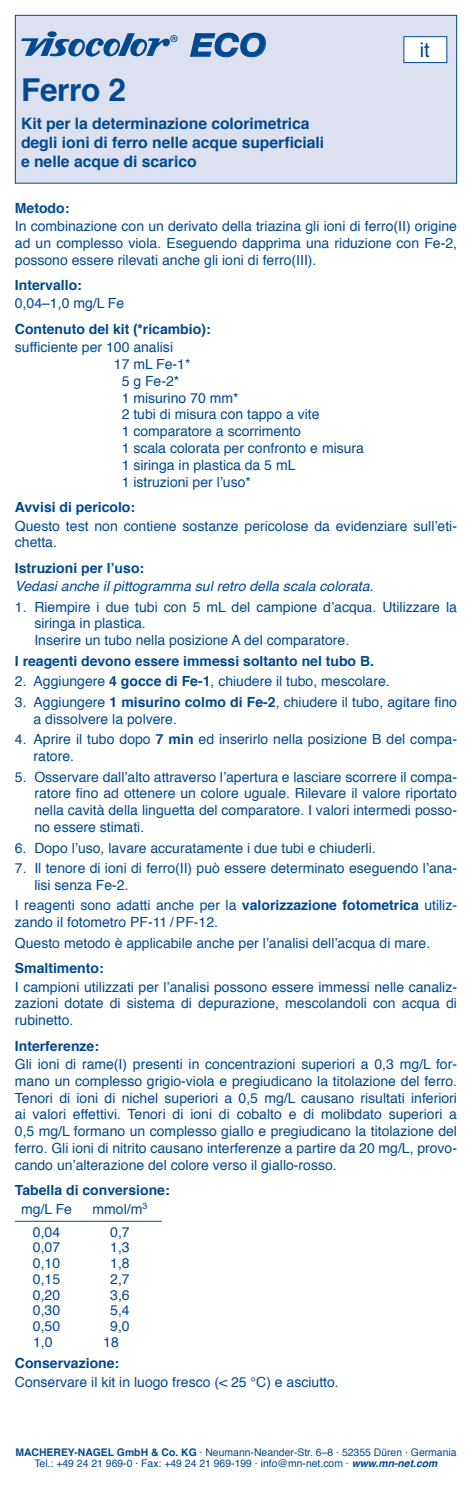
<style>
.page{position:relative;width:472px;height:1489px;background:#fff}
.page>*{position:absolute;margin:0;border:0;box-sizing:border-box;transform-origin:0 0}
.t1{font:700 31.5px "Helvetica";letter-spacing:-.01em;color:#014990}
.t2{font:italic 700 31.5px "Helvetica Neue";color:#014990;scale:1.1 1}
.t3{font:20.47px "Helvetica";color:#014990}
.t4{font:700 15.75px/18.9px "Helvetica";letter-spacing:-.005em;color:#014990}
.t5{font:14px/16.8px "Helvetica";color:#014990}
.t6{font:700 14px/25.6px "Helvetica";color:#014990}
.t7{font:italic 14px "Helvetica";color:#014990}
.t8{font:10.5px/11.4px "Helvetica";color:#014990;text-align:center}
.s1{font-weight:400}
.s2{font-family:"Helvetica Neue CE"}
.s3{font-weight:700}
.s4{font-weight:700;font-style:italic}
</style>
<div class="page">
<div style="left:15px;top:15px;width:441px;height:168px;background:#dde1ef"></div>
<svg style="left:47px;top:31px;width:10px;height:6px"></svg>
<svg style="left:21px;top:33px;width:156px;height:23px"></svg>
<svg style="left:190px;top:32px;width:76px;height:26px"></svg>
<div style="left:15px;top:15px;width:441px;height:169px;border:1px solid #014990"></div>
<hr style="left:15px;top:1220px;width:70px;height:1px;background:#014990">
<hr style="left:85px;top:1220px;width:76px;height:1px;background:#014990">
<div style="left:403px;top:37px;width:43px;height:26px;background:#fff"></div>
<div style="left:403px;top:36px;width:44px;height:27px;border:1px solid #014990"></div>
<h1 class="t2" style="left:190px;top:26px;width:70px">ECO</h1>
<h1 class="t1" style="left:21px;top:64px;width:106px">Ferro 2</h1>
<p class="t4" style="left:21px;top:114px;width:304px">Kit per la determinazione colorimetrica degli ioni di ferro nelle acque superficiali e nelle acque di scarico</p>
<h2 class="t3" style="left:419px;top:34px;width:12px">it</h2>
<p class="t6" style="left:15px;top:195px;width:56px">Metodo:</p>
<p class="t5" style="left:15px;top:218px;width:443px;text-align:justify">In combinazione con un derivato della triazina gli ioni di ferro(II) origine ad un complesso viola. Eseguendo dapprima una riduzione con Fe-2, possono essere rilevati anche gli ioni di ferro(III).</p>
<p class="t6" style="left:15px;top:272px;width:68px">Intervallo:</p>
<p class="t6" style="left:15px;top:291px;width:197px"><span class="s1">0,04–1,0 mg/L Fe<br></span>Contenuto del kit <span class="s2">(</span>*ricambio):</p>
<p class="t5" style="left:15px;top:339px;width:159px">sufficiente per 100 analisi</p>
<p class="t5" style="left:114px;top:356px;width:78px">17 mL Fe-1*</p>
<p class="t5" style="left:122px;top:373px;width:59px">5 g Fe-2*</p>
<p class="t5" style="left:122px;top:390px;width:118px">1 misurino 70 mm*</p>
<p class="t5" style="left:122px;top:406px;width:199px">2 tubi di misura con tappo a vite</p>
<p class="t5" style="left:122px;top:423px;width:180px">1 comparatore a scorrimento</p>
<p class="t5" style="left:122px;top:440px;width:243px">1 scala colorata per confronto e misura</p>
<p class="t5" style="left:122px;top:457px;width:175px">1 siringa in plastica da 5 mL</p>
<p class="t5" style="left:122px;top:474px;width:131px">1 istruzioni per l’uso*</p>
<p class="t6" style="left:15px;top:494px;width:122px">Avvisi di pericolo:</p>
<p class="t5" style="left:15px;top:517px;width:443px">Questo test non contiene sostanze pericolose da evidenziare sull’eti&shy;chetta.</p>
<p class="t6" style="left:15px;top:555px;width:131px">Istruzioni per l’uso:</p>
<p class="t7" style="left:15px;top:575px;width:359px">Vedasi anche il pittogramma sul retro della scala colorata.</p>
<p class="t5" style="left:34px;top:598px;width:424px;text-indent:-19px">1. Riempire i due tubi con 5 mL del campione d’acqua. Utilizzare la siringa in plastica.<br>Inserire un tubo nella posizione A del comparatore.</p>
<p class="t6" style="left:15px;top:648px;width:360px">I reagenti devono essere immessi soltanto nel tubo B.</p>
<p class="t5" style="left:15px;top:673px;width:376px">2. Aggiungere <span class="s3">4 gocce di Fe-1</span>, chiudere il tubo, mescolare.</p>
<p class="t5" style="left:34px;top:694px;width:424px;text-indent:-19px">3. Aggiungere <span class="s3">1 misurino colmo di Fe-2</span>, chiudere il tubo, agitare fino a dissolvere la polvere.</p>
<p class="t5" style="left:34px;top:731px;width:424px;text-indent:-19px">4. Aprire il tubo dopo <span class="s3">7 min</span> ed inserirlo nella posizione B del compa&shy;ratore.</p>
<p class="t5" style="left:34px;top:768px;width:424px;text-align:justify;text-indent:-19px">5. Osservare dall’alto attraverso l’apertura e lasciare scorrere il compa&shy;ratore fino ad ottenere un colore uguale. Rilevare il valore riportato nella cavità della linguetta del comparatore. I valori intermedi posso&shy;no essere stimati.</p>
<p class="t5" style="left:15px;top:839px;width:362px">6. Dopo l’uso, lavare accuratamente i due tubi e chiuderli.</p>
<p class="t5" style="left:34px;top:860px;width:424px;text-indent:-19px">7. Il tenore di ioni di ferro(II) può essere determinato eseguendo l’ana&shy;lisi senza Fe-2.</p>
<p class="t5" style="left:15px;top:897px;width:443px">I reagenti sono adatti anche per la <span class="s3">valorizzazione fotometrica</span> utiliz&shy;zando il fotometro PF-11 / PF-12.</p>
<p class="t5" style="left:15px;top:934px;width:416px">Questo metodo è applicabile anche per l’analisi dell’acqua di mare.</p>
<p class="t6" style="left:15px;top:955px;width:90px">Smaltimento:</p>
<p class="t5" style="left:15px;top:978px;width:443px;text-align:justify">I campioni utilizzati per l’analisi possono essere immessi nelle canaliz&shy;zazioni dotate di sistema di depurazione, mescolandoli con acqua di rubinetto.</p>
<p class="t6" style="left:15px;top:1033px;width:86px">Interferenze:</p>
<p class="t5" style="left:15px;top:1055px;width:443px;text-align:justify">Gli ioni di rame(I) presenti in concentrazioni superiori a 0,3 mg/L for&shy;mano un complesso grigio-viola e pregiudicano la titolazione del ferro.<br>Tenori di ioni di nichel superiori a 0,5 mg/L causano risultati inferiori ai valori effettivi. Tenori di ioni di cobalto e di molibdato superiori a 0,5 mg/L formano un complesso giallo e pregiudicano la titolazione del ferro. Gli ioni di nitrito causano interferenze a partire da 20 mg/L, provo&shy;cando un’alterazione del colore verso il giallo-rosso.</p>
<p class="t6" style="left:15px;top:1177px;width:156px">Tabella di conversione:</p>
<p class="t5" style="left:21px;top:1201px;width:52px">mg/L Fe</p>
<p class="t5" style="left:92px;top:1201px;width:56px">mmol/m<sup>3</sup></p>
<p class="t5" style="left:33px;top:1223px;width:29px">0,04</p>
<p class="t5" style="left:110px;top:1223px;width:21px">0,7</p>
<p class="t5" style="left:33px;top:1239px;width:29px">0,07</p>
<p class="t5" style="left:110px;top:1239px;width:21px">1,3</p>
<p class="t5" style="left:33px;top:1254px;width:29px">0,10</p>
<p class="t5" style="left:110px;top:1254px;width:21px">1,8</p>
<p class="t5" style="left:33px;top:1270px;width:29px">0,15</p>
<p class="t5" style="left:110px;top:1270px;width:21px">2,7</p>
<p class="t5" style="left:33px;top:1286px;width:29px">0,20</p>
<p class="t5" style="left:110px;top:1286px;width:21px">3,6</p>
<p class="t5" style="left:33px;top:1302px;width:29px">0,30</p>
<p class="t5" style="left:110px;top:1302px;width:21px">5,4</p>
<p class="t5" style="left:33px;top:1318px;width:29px">0,50</p>
<p class="t5" style="left:110px;top:1318px;width:21px">9,0</p>
<p class="t5" style="left:33px;top:1333px;width:21px">1,0</p>
<p class="t5" style="left:103px;top:1333px;width:17px">18</p>
<p class="t6" style="left:15px;top:1350px;width:106px">Conservazione:</p>
<p class="t5" style="left:15px;top:1373px;width:325px">Conservare il kit in luogo fresco (&lt; 25 °C) e asciutto.</p>
<p class="t8" style="left:15px;top:1446px;width:442px"><span class="s3">MACHEREY-NAGEL GmbH &amp; Co. KG</span> · Neumann-Neander-Str. 6–8 · 52355 Düren · Germania<br>Tel.: +49 24 21 969-0 · Fax: +49 24 21 969-199 · info@mn-net.com · <span class="s4">www.mn-net.com</span></p>
</div>
